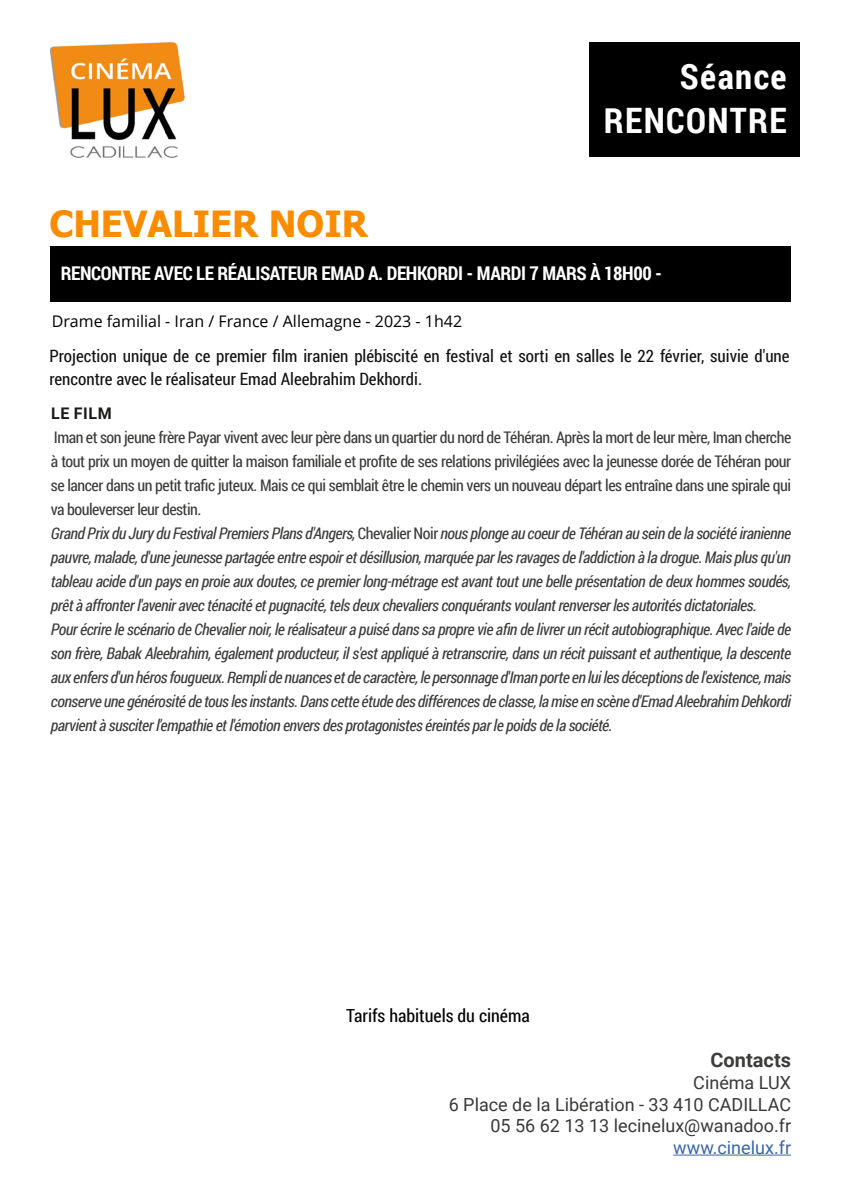
<style>
.page{position:relative;width:842px;height:1191px;background:#fff}
.page>*{position:absolute;margin:0;border:0;box-sizing:border-box;transform-origin:0 0}
.t1{font:700 36px "Tahoma";color:#fb8c00}
.t2{font:700 35px/44px "Roboto Condensed";letter-spacing:.04em;color:#fff;text-align:right}
.t3{font:700 20px "Roboto";color:#3c3c3b}
.t4{font:700 19px "Roboto Condensed";letter-spacing:-.02em;color:#fff}
.t5{font:18px/21.6px "Roboto";color:#3a3938;text-align:right}
.t6{font:18px "Roboto Condensed";color:#000}
.t7{font:18px "Roboto";color:#3c66a4}
.t8{font:17px/23px "Roboto Condensed";color:#131313}
.t9{font:italic 16px/24px "Roboto Condensed";letter-spacing:-.03em;color:#3c3c3b}
.t10{font:16px "Open Sans";color:#000}
.t11{font:700 16px "Roboto";letter-spacing:.035em;color:#1b1b1a}
.s1{font-style:normal}
</style>
<div class="page">
<img style="left:51px;top:42px;width:134px;height:116px">
<div style="left:51px;top:247px;width:740px;height:55px;background:#000"></div>
<div style="left:590px;top:43px;width:210px;height:114px;background:#000"></div>
<hr style="left:673px;top:1154px;width:118px;height:1px;background:#3c66a4">
<h1 class="t1" style="left:49px;top:199px;width:320px">CHEVALIER NOIR</h1>
<h2 class="t2" style="left:604px;top:53px;width:184px">Séance<br>RENCONTRE</h2>
<p class="t4" style="left:61px;top:259px;width:603px">RENCONTRE AVEC LE RÉALISATEUR EMAD A. DEHKORDI - MARDI 7 MARS À 18H00 -</p>
<p class="t10" style="left:52px;top:310px;width:412px">Drame familial - Iran / France / Allemagne - 2023 - 1h42</p>
<p class="t8" style="left:49px;top:344px;width:742px">Projection unique de ce premier film iranien plébiscité en festival et sorti en salles le 22 février, suivie d'une rencontre avec le réalisateur Emad Aleebrahim Dekhordi.</p>
<p class="t11" style="left:51px;top:402px;width:62px">LE FILM</p>
<p class="t9" style="left:51px;top:424px;width:742px"><span class="s1">Iman et son jeune frère Payar vivent avec leur père dans un quartier du nord de Téhéran. Après la mort de leur mère, Iman cherche à tout prix un moyen de quitter la maison familiale et profite de ses relations privilégiées avec la jeunesse dorée de Téhéran pour se lancer dans un petit trafic juteux. Mais ce qui semblait être le chemin vers un nouveau départ les entraîne dans une spirale qui va bouleverser leur destin.<br></span>Grand Prix du Jury du Festival Premiers Plans d'Angers, <span class="s1">Chevalier Noir</span> nous plonge au coeur de Téhéran au sein de la société iranienne pauvre, malade, d'une jeunesse partagée entre espoir et désillusion, marquée par les ravages de l'addiction à la drogue. Mais plus qu'un tableau acide d'un pays en proie aux doutes, ce premier long-métrage est avant tout une belle présentation de deux hommes soudés, prêt à affronter l'avenir avec ténacité et pugnacité, tels deux chevaliers conquérants voulant renverser les autorités dictatoriales.<br>Pour écrire le scénario de Chevalier noir, le réalisateur a puisé dans sa propre vie afin de livrer un récit autobiographique. Avec l'aide de son frère, Babak Aleebrahim, également producteur, il s'est appliqué à retranscrire, dans un récit puissant et authentique, la descente aux enfers d'un héros fougueux. Rempli de nuances et de caractère, le personnage d'Iman porte en lui les déceptions de l'existence, mais conserve une générosité de tous les instants. Dans cette étude des différences de classe, la mise en scène d'Emad Aleebrahim Dehkordi parvient à susciter l'empathie et l'émotion envers des protagonistes éreintés par le poids de la société.</p>
<p class="t6" style="left:346px;top:1003px;width:185px">Tarifs habituels du cinéma</p>
<p class="t3" style="left:710px;top:1046px;width:82px">Contacts</p>
<p class="t5" style="left:449px;top:1071px;width:344px">Cinéma LUX<br>6 Place de la Libération - 33 410 CADILLAC<br>05 56 62 13 13 lecinelux@wanadoo.fr</p>
<p class="t7" style="left:673px;top:1134px;width:119px">www.cinelux.fr</p>
</div>
